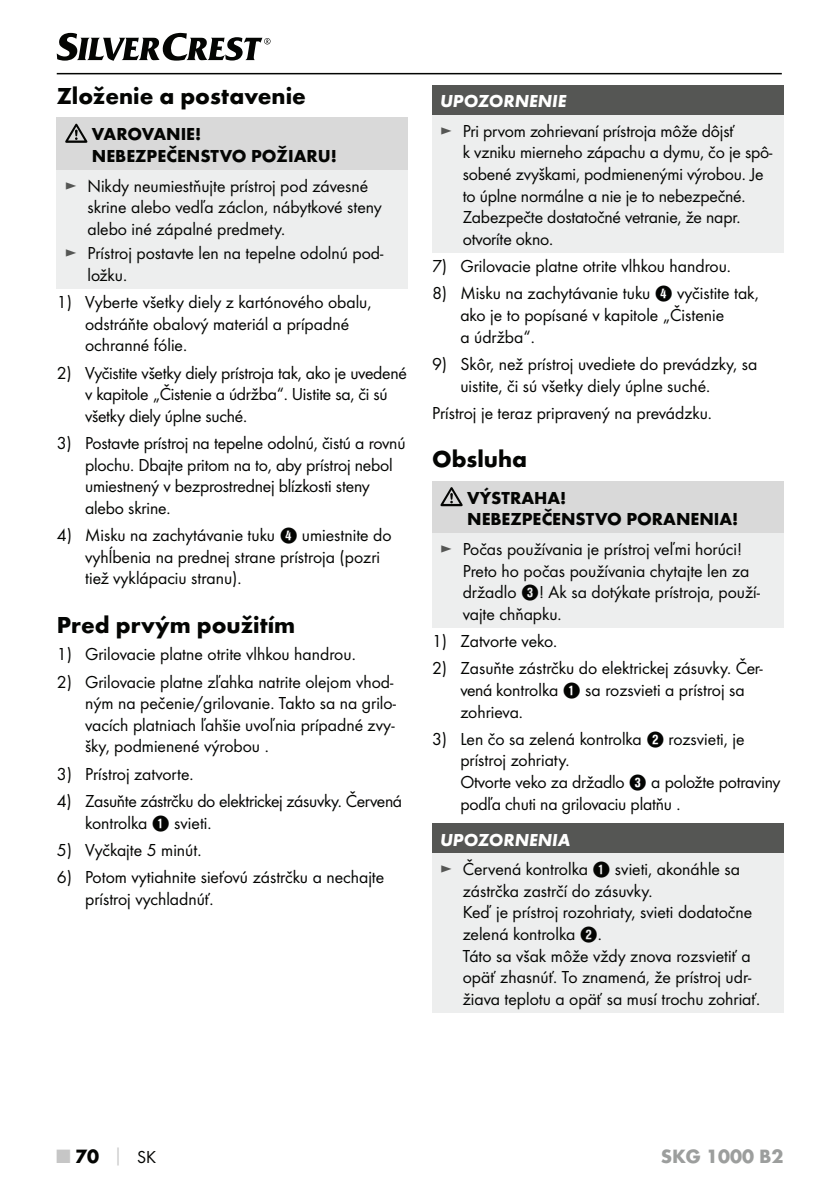
<style>
.page{position:relative;width:840px;height:1191px;background:#fff}
.page>*{position:absolute;margin:0;border:0;box-sizing:border-box;transform-origin:0 0}
.t1{font:700 24px "Futura";color:#040503}
.t2{font:700 20px "Futura";color:#9c9e9d}
.t3{font:700 20px "Futura";color:#040503}
.t4{font:18px/21.6px "Futura Boo";color:#040503}
.t5{font:700 18px/21.6px "Futura";color:#040503}
.t6{font:18px/21.6px "Futura Boo";letter-spacing:-.02em;color:#040503}
.t7{font:italic 700 18px "Futura";color:#fff}
.s1{color:#555654}
.s2{font-family:"Hako PI Nummern"}
.s3{color:#c6c6c6}
.s4{font-size:18px;color:#c6c6c6}
.s5{font-family:"Futura Boo";font-weight:400;font-size:18px}
</style>
<div class="page">
<hr style="left:57px;top:73px;width:724px;height:1px;background:#040503">
<svg style="left:57px;top:33px;width:213px;height:28px"></svg>
<div style="left:57px;top:118px;width:351px;height:52px;background:#d9d9d9"></div>
<div style="left:57px;top:170px;width:351px;height:119px;background:#edeeee"></div>
<svg style="left:65px;top:124px;width:22px;height:19px"></svg>
<div style="left:432px;top:85px;width:351px;height:30px;background:#555654"></div>
<div style="left:432px;top:115px;width:351px;height:138px;background:#edeeee"></div>
<div style="left:432px;top:481px;width:351px;height:52px;background:#d9d9d9"></div>
<div style="left:432px;top:533px;width:351px;height:95px;background:#edeeee"></div>
<svg style="left:440px;top:487px;width:22px;height:19px"></svg>
<div style="left:432px;top:823px;width:351px;height:30px;background:#555654"></div>
<div style="left:432px;top:853px;width:351px;height:159px;background:#edeeee"></div>
<h1 class="t1" style="left:57px;top:87px;width:250px">Zloženie a postavenie</h1>
<p class="t5" style="left:92px;top:125px;width:246px">VAROVANIE!<br>NEBEZPEČENSTVO POŽIARU!</p>
<p class="t4" style="left:87px;top:176px;width:296px;text-indent:-23px"><span class="s1">►</span> Nikdy neumiestňujte prístroj pod závesné skrine alebo vedľa záclon, nábytkové steny alebo iné zápalné predmety.</p>
<p class="t4" style="left:87px;top:243px;width:297px;text-indent:-23px"><span class="s1">►</span> Prístroj postavte len na tepelne odolnú pod&shy;ložku.</p>
<p class="t4" style="left:85px;top:292px;width:288px;text-indent:-28px">1) Vyberte všetky diely z kartónového obalu, odstráňte obalový materiál a prípadné ochranné fólie.</p>
<p class="t4" style="left:85px;top:363px;width:323px;text-indent:-28px">2) Vyčistite všetky diely prístroja tak, ako je uvedené v kapitole „Čistenie a údržba“. Uistite sa, či sú všetky diely úplne suché.</p>
<p class="t4" style="left:85px;top:433px;width:322px;text-indent:-28px">3) Postavte prístroj na tepelne odolnú, čistú a rovnú plochu. Dbajte pritom na to, aby prístroj nebol umiestnený v bezprostrednej blízkosti steny alebo skrine.</p>
<p class="t4" style="left:85px;top:525px;width:308px;text-indent:-28px">4) Misku na zachytávanie tuku <span class="s2">4</span> umiestnite do vyhĺbenia na prednej strane prístroja (pozri tiež vyklápaciu stranu).</p>
<h1 class="t1" style="left:57px;top:615px;width:240px">Pred prvým použitím</h1>
<p class="t4" style="left:57px;top:644px;width:300px">1) Grilovacie platne otrite vlhkou handrou.</p>
<p class="t4" style="left:85px;top:672px;width:312px;text-indent:-28px">2) Grilovacie platne zľahka natrite olejom vhod&shy;ným na pečenie/grilovanie. Takto sa na grilo&shy;vacích platniach ľahšie uvoľnia prípadné zvy&shy;šky, podmienené výrobou .</p>
<p class="t4" style="left:57px;top:764px;width:138px">3) Prístroj zatvorte.</p>
<p class="t6" style="left:85px;top:791px;width:318px;text-indent:-28px">4) Zasuňte zástrčku do elektrickej zásuvky. Červená kontrolka <span class="s2">1</span> svieti.</p>
<p class="t4" style="left:57px;top:840px;width:146px">5) Vyčkajte 5 minút.</p>
<p class="t4" style="left:85px;top:867px;width:300px;text-indent:-28px">6) Potom vytiahnite sieťovú zástrčku a nechajte prístroj vychladnúť.</p>
<p class="t7" style="left:440px;top:95px;width:128px">UPOZORNENIE</p>
<p class="t4" style="left:462px;top:121px;width:311px;text-indent:-23px"><span class="s1">►</span> Pri prvom zohrievaní prístroja môže dôjsť<br>k vzniku mierneho zápachu a dymu, čo je spô&shy;sobené zvyškami, podmienenými výrobou. Je to úplne normálne a nie je to nebezpečné.<br>Zabezpečte dostatočné vetranie, že napr. otvoríte okno.</p>
<p class="t4" style="left:432px;top:256px;width:300px">7) Grilovacie platne otrite vlhkou handrou.</p>
<p class="t4" style="left:460px;top:283px;width:300px;text-indent:-28px">8) Misku na zachytávanie tuku <span class="s2">4</span> vyčistite tak, ako je to popísané v kapitole „Čistenie<br>a údržba“.</p>
<p class="t4" style="left:460px;top:354px;width:298px;text-indent:-28px">9) Skôr, než prístroj uvediete do prevádzky, sa uistite, či sú všetky diely úplne suché.</p>
<p class="t4" style="left:432px;top:403px;width:281px">Prístroj je teraz pripravený na prevádzku.</p>
<h1 class="t1" style="left:432px;top:450px;width:96px">Obsluha</h1>
<p class="t5" style="left:467px;top:488px;width:272px">VÝSTRAHA!<br>NEBEZPEČENSTVO PORANENIA!</p>
<p class="t4" style="left:462px;top:539px;width:299px;text-indent:-23px"><span class="s1">►</span> Počas používania je prístroj veľmi horúci!<br>Preto ho počas používania chytajte len za držadlo <span class="s2">3</span>! Ak sa dotýkate prístroja, použí&shy;vajte chňapku.</p>
<p class="t4" style="left:432px;top:631px;width:127px">1) Zatvorte veko.</p>
<p class="t4" style="left:460px;top:658px;width:304px;text-indent:-28px">2) Zasuňte zástrčku do elektrickej zásuvky. Čer&shy;vená kontrolka <span class="s2">1</span> sa rozsvieti a prístroj sa zohrieva.</p>
<p class="t4" style="left:460px;top:729px;width:321px;text-indent:-28px">3) Len čo sa zelená kontrolka <span class="s2">2</span> rozsvieti, je prístroj zohriaty.<br>Otvorte veko za držadlo <span class="s2">3</span> a položte potraviny podľa chuti na grilovaciu platňu .</p>
<p class="t7" style="left:440px;top:833px;width:132px">UPOZORNENIA</p>
<p class="t4" style="left:462px;top:859px;width:299px;text-indent:-23px"><span class="s1">►</span> Červená kontrolka <span class="s2">1</span> svieti, akonáhle sa zástrčka zastrčí do zásuvky.<br>Keď je prístroj rozohriaty, svieti dodatočne zelená kontrolka <span class="s2">2</span>.<br>Táto sa však môže vždy znova rozsvietiť a opäť zhasnúť. To znamená, že prístroj udr&shy;žiava teplotu a opäť sa musí trochu zohriať.</p>
<p class="t3" style="left:57px;top:1148px;width:101px"><span class="s3">■</span> 70 <span class="s4">│</span> <span class="s5">SK</span></p>
<p class="t2" style="left:660px;top:1148px;width:124px">SKG 1000 B2</p>
</div>
